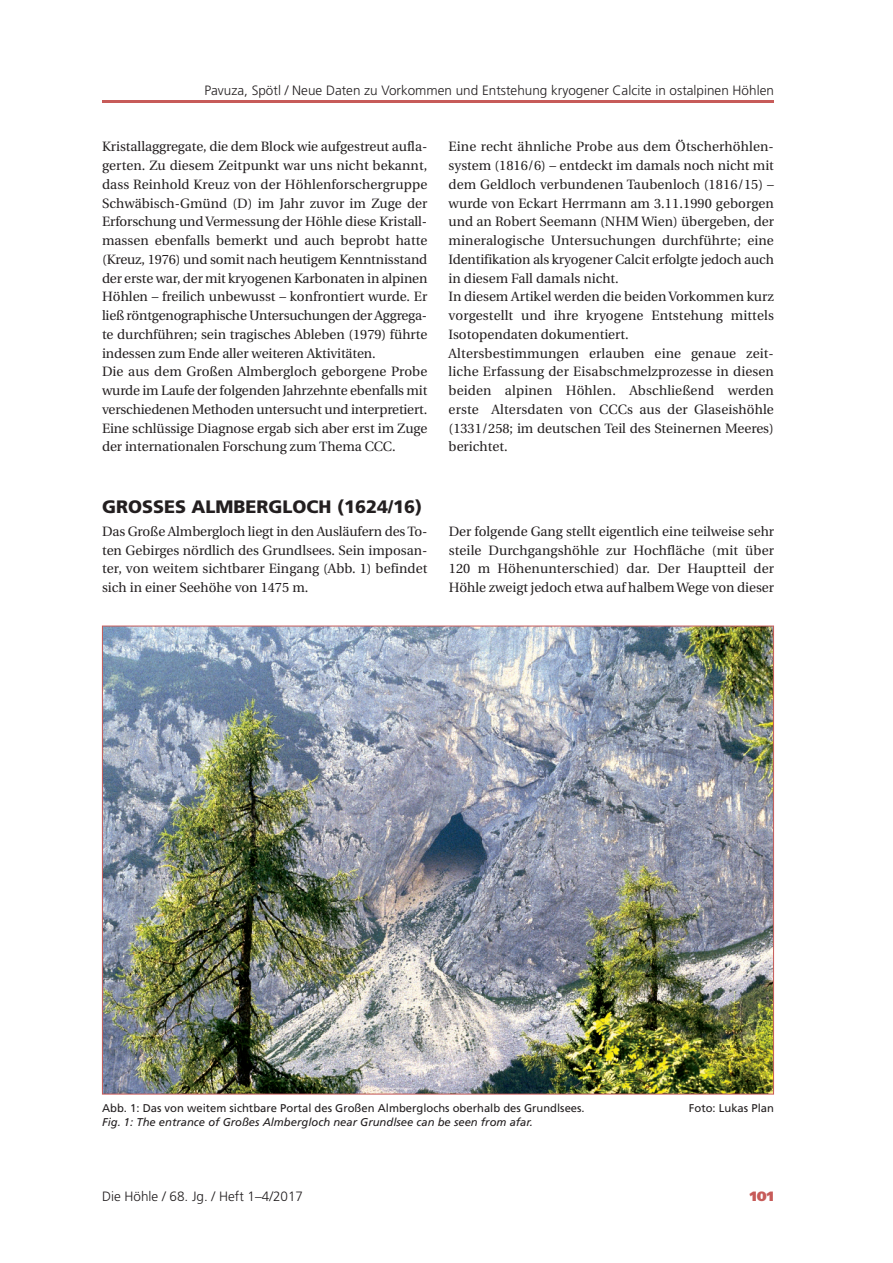
<style>
.page{position:relative;width:893px;height:1263px;background:#fff}
.page>*{position:absolute;margin:0;border:0;box-sizing:border-box;transform-origin:0 0}
.t1{font:900 18px "Frutiger";color:#231f20}
.t2{font:13.5px/18.8px "Utopia";color:#231f20}
.t3{font:300 13.5px "Frutiger";color:#231f20}
.t4{font:900 13.5px "Frutiger";color:#c75b59}
.t5{font:11.25px "Frutiger";color:#231f20}
.t6{font:italic 11.25px "Frutiger";color:#231f20}
</style>
<div class="page">
<hr style="left:102px;top:100px;width:672px;height:3px;background:#c75b59">
<img style="left:104px;top:628px;width:668px;height:464px">
<p class="t3" style="left:204px;top:85px;width:571px">Pavuza, Spötl / Neue Daten zu Vorkommen und Entstehung kryogener Calcite in ostalpinen Höhlen</p>
<p class="t2" style="left:102px;top:139px;width:327px">Kristallaggregate, die dem Block wie aufgestreut aufla&shy;gerten. Zu diesem Zeitpunkt war uns nicht bekannt, dass Reinhold Kreuz von der Höhlenforschergruppe Schwäbisch-Gmünd (D) im Jahr zuvor im Zuge der Erforschung und Vermessung der Höhle diese Kristall&shy;massen ebenfalls bemerkt und auch beprobt hatte (Kreuz, 1976) und somit nach heutigem Kenntnisstand der erste war, der mit kryogenen Karbonaten in alpinen Höhlen – freilich unbewusst – konfrontiert wurde. Er ließ röntgenographische Untersuchungen der Aggrega&shy;te durchführen; sein tragisches Ableben (1979) führte indessen zum Ende aller weiteren Aktivitäten.<br>Die aus dem Großen Almbergloch geborgene Probe wurde im Laufe der folgenden Jahrzehnte ebenfalls mit verschiedenen Methoden untersucht und interpretiert.<br>Eine schlüssige Diagnose ergab sich aber erst im Zuge der internationalen Forschung zum Thema CCC.</p>
<p class="t2" style="left:449px;top:139px;width:327px">Eine recht ähnliche Probe aus dem Ötscherhöhlen&shy;system (1816/6) – entdeckt im damals noch nicht mit dem Geldloch verbundenen Taubenloch (1816/15) – wurde von Eckart Herrmann am 3.11.1990 geborgen und an Robert Seemann (NHM Wien) übergeben, der mineralogische Untersuchungen durchführte; eine Identifikation als kryogener Calcit erfolgte jedoch auch in diesem Fall damals nicht.<br>In diesem Artikel werden die beidenVorkommen kurz vorgestellt und ihre kryogene Entstehung mittels Isotopendaten dokumentiert.<br>Altersbestimmungen erlauben eine genaue zeit&shy;liche Erfassung der Eisabschmelzprozesse in diesen beiden alpinen Höhlen. Abschließend werden erste Altersdaten von CCCs aus der Glaseishöhle (1331/258; im deutschen Teil des Steinernen Meeres) berichtet.</p>
<h1 class="t1" style="left:102px;top:500px;width:322px">GROSSES ALMBERGLOCH (1624/16)</h1>
<p class="t2" style="left:102px;top:523px;width:327px;text-align:justify">Das Große Almbergloch liegt in den Ausläufern des To&shy;ten Gebirges nördlich des Grundlsees. Sein imposan&shy;ter, von weitem sichtbarer Eingang (Abb. 1) befindet sich in einer Seehöhe von 1475 m.</p>
<p class="t2" style="left:449px;top:523px;width:327px;text-align:justify">Der folgende Gang stellt eigentlich eine teilweise sehr steile Durchgangshöhle zur Hochfläche (mit über 120 m Höhenunterschied) dar. Der Hauptteil der Höhle zweigt jedoch etwa auf halbemWege von dieser</p>
<p class="t5" style="left:102px;top:1104px;width:484px">Abb. 1: Das von weitem sichtbare Portal des Großen Almberglochs oberhalb des Grundlsees.</p>
<p class="t5" style="left:689px;top:1104px;width:87px">Foto: Lukas Plan</p>
<p class="t6" style="left:102px;top:1117px;width:432px">Fig. 1: The entrance of Großes Almbergloch near Grundlsee can be seen from afar.</p>
<p class="t3" style="left:102px;top:1191px;width:203px">Die Höhle / 68. Jg. / Heft 1–4/2017</p>
<p class="t4" style="left:750px;top:1191px;width:26px">101</p>
</div>
